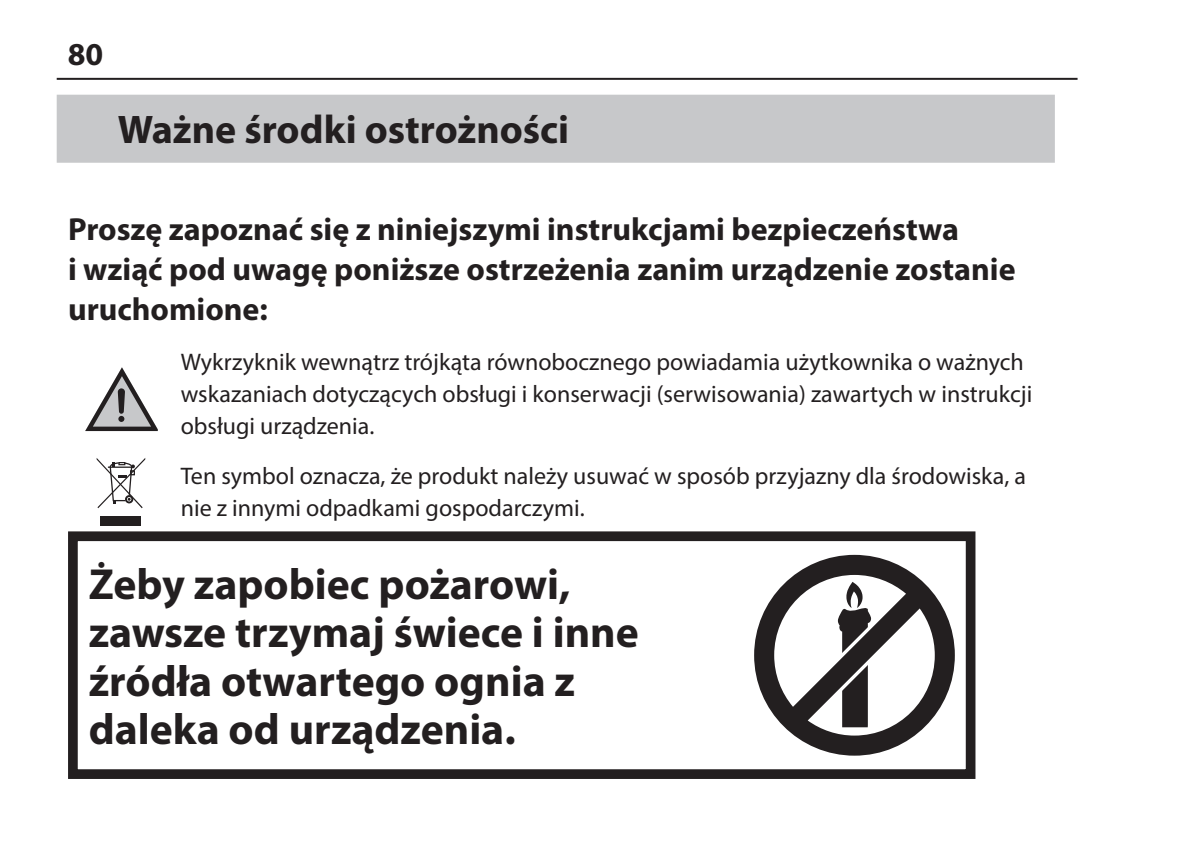
<style>
.page{position:relative;width:1191px;height:851px;background:#fff}
.page>*{position:absolute;margin:0;border:0;box-sizing:border-box;transform-origin:0 0}
.t1{font:700 43.6px/48.4px "Myriad Pro";color:#231f20}
.t2{font:700 40px "Myriad Pro";color:#231f20}
.t3{font:700 32px/40px "Myriad Pro";color:#231f20}
.t4{font:24px/32px "Myriad Pro";color:#231f20}
</style>
<div class="page">
<div style="left:57px;top:95px;width:997px;height:68px;background:#c7c8ca"></div>
<div style="left:68px;top:531px;width:907px;height:247px;border:10px solid #231f20"></div>
<svg style="left:754px;top:554px;width:201px;height:201px"></svg>
<svg style="left:85px;top:367px;width:73px;height:65px"></svg>
<svg style="left:97px;top:458px;width:48px;height:50px"></svg>
<div style="left:100px;top:516px;width:41px;height:9px;background:#231f20"></div>
<hr style="left:57px;top:78px;width:1020px;height:2px;background:#231f20">
<h3 class="t3" style="left:68px;top:33px;width:37px">80</h3>
<h2 class="t2" style="left:118px;top:104px;width:453px">Ważne środki ostrożności</h2>
<h3 class="t3" style="left:68px;top:208px;width:949px">Proszę zapoznać się z niniejszymi instrukcjami bezpieczeństwa<br>i wziąć pod uwagę poniższe ostrzeżenia zanim urządzenie zostanie uruchomione:</h3>
<p class="t4" style="left:181px;top:346px;width:853px">Wykrzyknik wewnątrz trójkąta równobocznego powiadamia użytkownika o ważnych wskazaniach dotyczących obsługi i konserwacji (serwisowania) zawartych w instrukcji obsługi urządzenia.</p>
<p class="t4" style="left:181px;top:459px;width:847px">Ten symbol oznacza, że produkt należy usuwać w sposób przyjazny dla środowiska, a nie z innymi odpadkami gospodarczymi.</p>
<h1 class="t1" style="left:89px;top:558px;width:552px">Żeby zapobiec pożarowi, zawsze trzymaj świece i inne źródła otwartego ognia z daleka od urządzenia.</h1>
</div>
